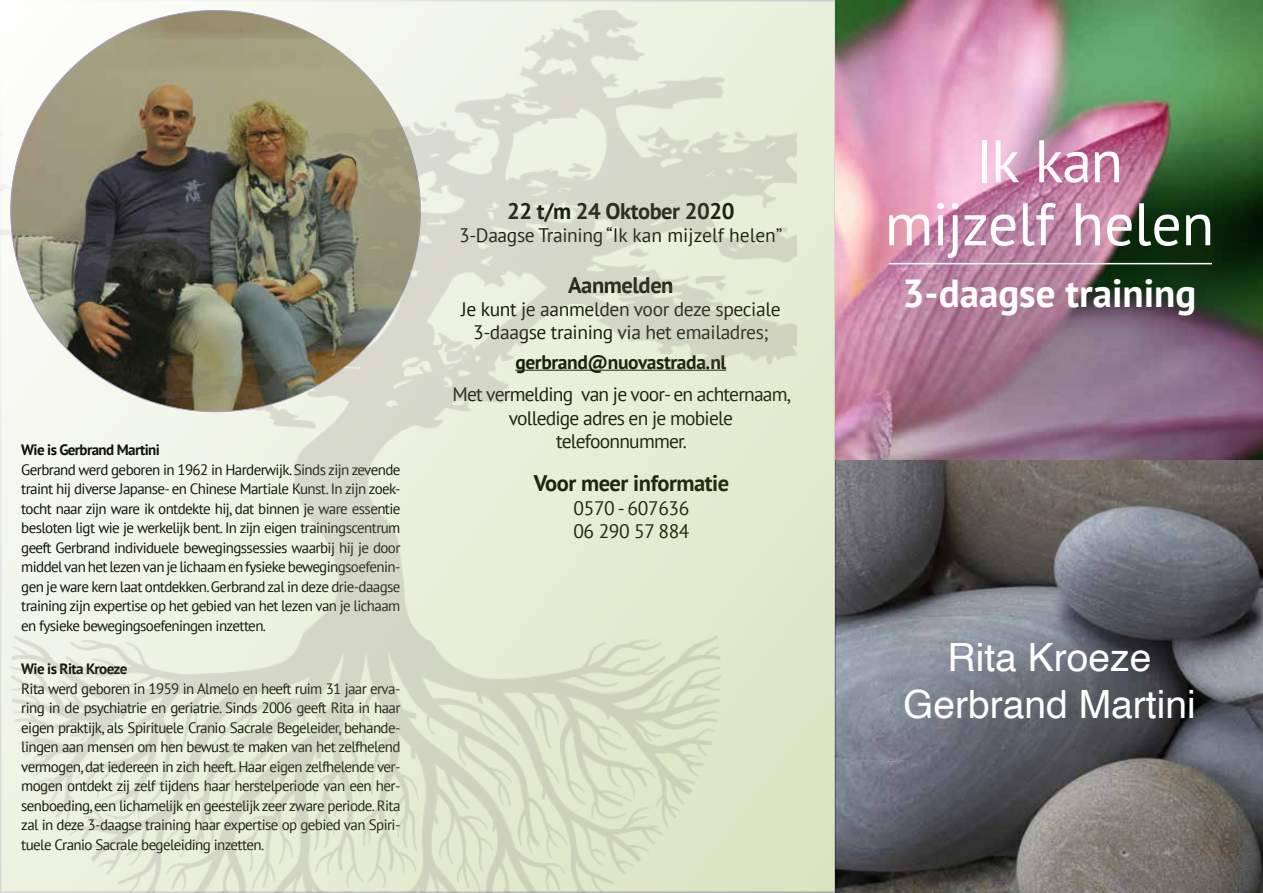
<style>
.page{position:relative;width:1263px;height:893px;background:#fff}
.page>*{position:absolute;margin:0;border:0;box-sizing:border-box;transform-origin:0 0}
.t1{font:60px/63px "PT Sans";letter-spacing:-.015em;color:#fff;text-align:center}
.t2{font:39px/46.5px "Helvetica";color:#fff;text-align:center}
.t3{font:700 39px "PT Sans";color:#fff}
.t4{font:700 22.5px "PT Sans";letter-spacing:-.02em;color:#000}
.t5{font:19.5px/23.4px "PT Sans";letter-spacing:-.02em;color:#000;text-align:center}
.t6{font:19.5px/23.4px "PT Sans";letter-spacing:-.04em;color:#000;text-align:center}
.t7{font:700 19.5px "PT Sans";letter-spacing:-.02em;color:#000}
.t8{font:15px/19.5px "PT Sans";letter-spacing:-.04em;color:#000;text-align:justify}
.t9{font:700 15px "PT Sans";letter-spacing:-.04em;color:#000}
</style>
<div class="page">
<img style="left:836px;top:0;width:427px;height:893px">
<div style="left:1px;top:1px;width:834px;height:891px;background:linear-gradient(to bottom,#eaf0dc,#dae3c0)"></div>
<hr style="left:884px;top:264px;width:325px;height:3px;background:#fff">
<hr style="left:889px;top:263px;width:323px;height:1px;background:#fff">
<img style="left:0;top:0;width:797px;height:893px">
<p class="t9" style="left:21px;top:440px;width:140px">Wie is Gerbrand Martini</p>
<p class="t8" style="left:21px;top:460px;width:381px">Gerbrand werd geboren in 1962 in Harderwijk. Sinds zijn zevende traint hij diverse Japanse- en Chinese Martiale Kunst. In zijn zoek&shy;tocht naar zijn ware ik ontdekte hij, dat binnen je ware essentie besloten ligt wie je werkelijk bent. In zijn eigen trainingscentrum geeft Gerbrand individuele bewegingssessies waarbij hij je door middel van het lezen van je lichaam en fysieke bewegingsoefenin&shy;gen je ware kern laat ontdekken. Gerbrand zal in deze drie-daagse training zijn expertise op het gebied van het lezen van je lichaam en fysieke bewegingsoefeningen inzetten.</p>
<p class="t9" style="left:21px;top:659px;width:108px">Wie is Rita Kroeze</p>
<p class="t8" style="left:21px;top:678px;width:381px">Rita werd geboren in 1959 in Almelo en heeft ruim 31 jaar erva&shy;ring in de psychiatrie en geriatrie. Sinds 2006 geeft Rita in haar eigen praktijk, als Spirituele Cranio Sacrale Begeleider, behande&shy;lingen aan mensen om hen bewust te maken van het zelfhelend vermogen, dat iedereen in zich heeft. Haar eigen zelfhelende ver&shy;mogen ontdekt zij zelf tijdens haar herstelperiode van een her&shy;senboeding, een lichamelijk en geestelijk zeer zware periode. Rita zal in deze 3-daagse training haar expertise op gebied van Spiri&shy;tuele Cranio Sacrale begeleiding inzetten.</p>
<h3 class="t4" style="left:507px;top:196px;width:229px">22 t/m 24 Oktober 2020</h3>
<h3 class="t5" style="left:459px;top:223px;width:325px">3-Daagse Training “Ik kan mijzelf helen”</h3>
<h3 class="t4" style="left:568px;top:270px;width:107px">Aanmelden</h3>
<h3 class="t5" style="left:461px;top:297px;width:321px">Je kunt je aanmelden voor deze speciale<br>3-daagse training via het emailadres;</h3>
<h3 class="t7" style="left:515px;top:349px;width:212px">gerbrand@nuovastrada.nl</h3>
<h3 class="t6" style="left:452px;top:382px;width:340px">Met vermelding van je voor- en achternaam, volledige adres en je mobiele telefoonnummer.</h3>
<h3 class="t4" style="left:534px;top:469px;width:197px">Voor meer informatie</h3>
<h3 class="t5" style="left:573px;top:496px;width:118px;text-align:left">0570 - 607636<br>06 290 57 884</h3>
<h1 class="t1" style="left:885px;top:128px;width:331px">Ik kan mijzelf helen</h1>
<h2 class="t3" style="left:902px;top:267px;width:295px">3-daagse training</h2>
<h2 class="t2" style="left:903px;top:635px;width:294px">Rita Kroeze<br>Gerbrand Martini</h2>
</div>
